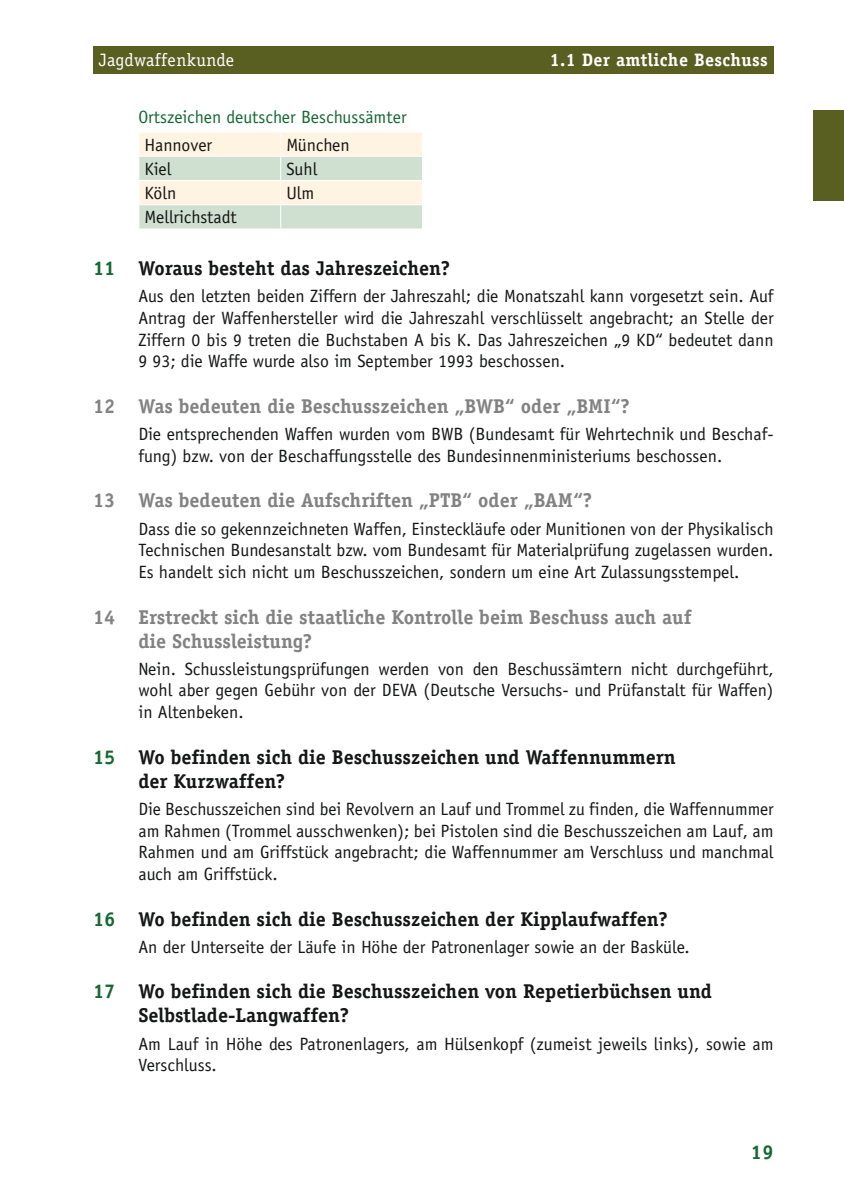
<style>
.page{position:relative;width:844px;height:1196px;background:#fff}
.page>*{position:absolute;margin:0;border:0;box-sizing:border-box;transform-origin:0 0}
.t1{font:700 20px/24px "Officina Serif Std";color:#151616}
.t2{font:700 20px/24px "Officina Serif Std";color:#818281}
.t3{font:700 20px "Officina Serif Std";color:#156932}
.t4{font:700 18px "Officina Serif Std";letter-spacing:.02em;color:#fff}
.t5{font:18px "Officina Serif Std";letter-spacing:.02em;color:#fff}
.t6{font:17.8px/21.6px "Officina Sans Std";color:#151616;text-align:justify}
.t7{font:17.8px "Officina Sans Std";color:#156932}
.s1{color:#156932}
</style>
<div class="page">
<div style="left:813px;top:110px;width:31px;height:91px;background:#585f20"></div>
<div style="left:93px;top:47px;width:680px;height:27px;background:#585f20"></div>
<svg style="left:139px;top:132px;width:283px;height:97px;background:#e8eada"></svg>
<p class="t5" style="left:99px;top:50px;width:137px">Jagdwaffenkunde</p>
<p class="t4" style="left:550px;top:49px;width:219px">1.1 Der amtliche Beschuss</p>
<p class="t7" style="left:138px;top:106px;width:270px">Ortszeichen deutscher Beschussämter</p>
<p class="t6" style="left:145px;top:134px;width:69px">Hannover</p>
<p class="t6" style="left:286px;top:134px;width:65px">München</p>
<p class="t6" style="left:145px;top:158px;width:28px">Kiel</p>
<p class="t6" style="left:286px;top:158px;width:32px">Suhl</p>
<p class="t6" style="left:145px;top:182px;width:33px">Köln</p>
<p class="t6" style="left:286px;top:182px;width:30px">Ulm</p>
<p class="t6" style="left:145px;top:206px;width:94px">Mellrichstadt</p>
<p class="t1" style="left:93px;top:256px;width:358px"><span class="s1">11</span> Woraus besteht das Jahreszeichen?</p>
<p class="t6" style="left:138px;top:285px;width:637px">Aus den letzten beiden Ziffern der Jahreszahl; die Monatszahl kann vorgesetzt sein. Auf Antrag der Waffenhersteller wird die Jahreszahl verschlüsselt angebracht; an Stelle der Ziffern 0 bis 9 treten die Buchstaben A bis K. Das Jahreszeichen „9 KD“ bedeutet dann 9 93; die Waffe wurde also im September 1993 beschossen.</p>
<p class="t2" style="left:93px;top:394px;width:538px">12 Was bedeuten die Beschusszeichen „BWB“ oder „BMI“?</p>
<p class="t6" style="left:138px;top:423px;width:636px">Die entsprechenden Waffen wurden vom BWB (Bundesamt für Wehrtechnik und Beschaf&shy;fung) bzw. von der Beschaffungsstelle des Bundesinnenministeriums beschossen.</p>
<p class="t2" style="left:93px;top:488px;width:500px">13 Was bedeuten die Aufschriften „PTB“ oder „BAM“?</p>
<p class="t6" style="left:138px;top:518px;width:636px">Dass die so gekennzeichneten Waffen, Einsteckläufe oder Munitionen von der Physikalisch Technischen Bundesanstalt bzw. vom Bundesamt für Materialprüfung zugelassen wurden.<br>Es handelt sich nicht um Beschusszeichen, sondern um eine Art Zulassungsstempel.</p>
<p class="t2" style="left:138px;top:604px;width:554px;text-indent:-45px">14 Erstreckt sich die staatliche Kontrolle beim Beschuss auch auf die Schussleistung?</p>
<p class="t6" style="left:138px;top:658px;width:637px">Nein. Schussleistungsprüfungen werden von den Beschussämtern nicht durchgeführt, wohl aber gegen Gebühr von der DEVA (Deutsche Versuchs- und Prüfanstalt für Waffen) in Altenbeken.</p>
<p class="t1" style="left:138px;top:744px;width:539px;text-indent:-45px"><span class="s1">15</span> Wo befinden sich die Beschusszeichen und Waffennummern der Kurzwaffen?</p>
<p class="t6" style="left:138px;top:798px;width:636px">Die Beschusszeichen sind bei Revolvern an Lauf und Trommel zu finden, die Waffennummer am Rahmen (Trommel ausschwenken); bei Pistolen sind die Beschusszeichen am Lauf, am Rahmen und am Griffstück angebracht; die Waffennummer am Verschluss und manchmal auch am Griffstück.</p>
<p class="t1" style="left:93px;top:906px;width:576px"><span class="s1">16</span> Wo befinden sich die Beschusszeichen der Kipplaufwaffen?</p>
<p class="t6" style="left:138px;top:935px;width:553px">An der Unterseite der Läufe in Höhe der Patronenlager sowie an der Basküle.</p>
<p class="t1" style="left:138px;top:979px;width:575px;text-indent:-45px"><span class="s1">17</span> Wo befinden sich die Beschusszeichen von Repetierbüchsen und<br>Selbstlade-Langwaffen?</p>
<p class="t6" style="left:138px;top:1032px;width:636px">Am Lauf in Höhe des Patronenlagers, am Hülsenkopf (zumeist jeweils links), sowie am<br>Verschluss.</p>
<p class="t3" style="left:751px;top:1139px;width:24px">19</p>
</div>
